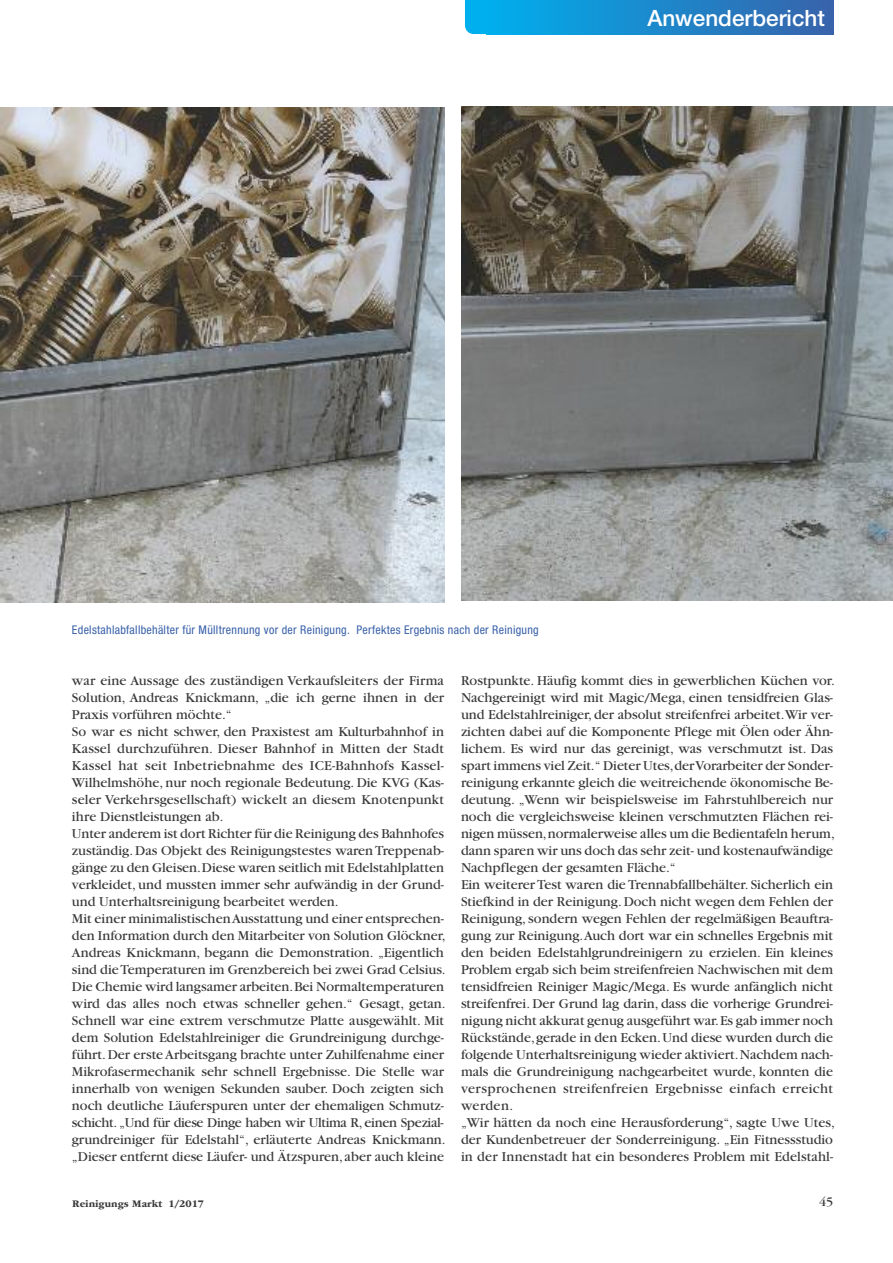
<style>
.page{position:relative;width:893px;height:1263px;background:#fff}
.page>*{position:absolute;margin:0;border:0;box-sizing:border-box;transform-origin:0 0}
.t1{font:500 22.5px "Helvetica Neue LT Std";color:#fff}
.t2{font:14.25px/17px "Garamond";color:#39383a}
.t3{font:13.5px "Garamond";color:#39383a}
.t4{font:condensed 12px "Helvetica Neue LT Std";letter-spacing:.025em;color:#3961a9}
.t5{font:700 10.5px "ITC Garamond Std";color:#39383a}
</style>
<div class="page">
<svg style="left:465px;top:0;width:21px;height:34px"></svg>
<div style="left:486px;top:0;width:347px;height:34px;background:linear-gradient(to right,#00afed,#3863aa)"></div>
<img style="left:0;top:108px;width:444px;height:494px">
<img style="left:461px;top:106px;width:432px;height:494px">
<h1 class="t1" style="left:647px;top:9px;width:179px">Anwenderbericht</h1>
<p class="t4" style="left:72px;top:625px;width:468px">Edelstahlabfallbehälter für Mülltrennung vor der Reinigung. Perfektes Ergebnis nach der Reinigung</p>
<p class="t2" style="left:72px;top:673px;width:375px">war eine Aussage des zuständigen Verkaufsleiters der Firma Solution, Andreas Knickmann, „die ich gerne ihnen in der Praxis vorführen möchte.“<br>So war es nicht schwer, den Praxistest am Kulturbahnhof in Kassel durchzuführen. Dieser Bahnhof in Mitten der Stadt Kassel hat seit Inbetriebnahme des ICE-Bahnhofs Kassel-Wilhelmshöhe, nur noch regionale Bedeutung. Die KVG (Kas&shy;seler Verkehrsgesellschaft) wickelt an diesem Knotenpunkt ihre Dienstleistungen ab.<br>Unter anderem ist dort Richter für die Reinigung des Bahnhofes zuständig. Das Objekt des Reinigungstestes waren Treppenab&shy;gänge zu den Gleisen.Diese waren seitlich mit Edelstahlplatten verkleidet, und mussten immer sehr aufwändig in der Grund&shy;und Unterhaltsreinigung bearbeitet werden.<br>Mit einer minimalistischenAusstattung und einer entsprechen&shy;den Information durch den Mitarbeiter von Solution Glöckner, Andreas Knickmann, begann die Demonstration. „Eigentlich sind dieTemperaturen im Grenzbereich bei zwei Grad Celsius.<br>Die Chemie wird langsamer arbeiten.Bei Normaltemperaturen wird das alles noch etwas schneller gehen.“ Gesagt, getan.<br>Schnell war eine extrem verschmutze Platte ausgewählt. Mit dem Solution Edelstahlreiniger die Grundreinigung durchge&shy;führt.Der ersteArbeitsgang brachte unter Zuhilfenahme einer Mikrofasermechanik sehr schnell Ergebnisse. Die Stelle war innerhalb von wenigen Sekunden sauber. Doch zeigten sich noch deutliche Läuferspuren unter der ehemaligen Schmutz&shy;schicht. „Und für diese Dinge haben wir Ultima R, einen Spezial&shy;grundreiniger für Edelstahl“, erläuterte Andreas Knickmann. „Dieser entfernt diese Läufer- und Ätzspuren, aber auch kleine</p>
<p class="t2" style="left:461px;top:673px;width:375px">Rostpunkte. Häufig kommt dies in gewerblichen Küchen vor.<br>Nachgereinigt wird mit Magic/Mega, einen tensidfreien Glas&shy;und Edelstahlreiniger, der absolut streifenfrei arbeitet.Wir ver&shy;zichten dabei auf die Komponente Pflege mit Ölen oder Ähn&shy;lichem. Es wird nur das gereinigt, was verschmutzt ist. Das spart immens viel Zeit.“ Dieter Utes,derVorarbeiter der Sonder&shy;reinigung erkannte gleich die weitreichende ökonomische Be&shy;deutung. „Wenn wir beispielsweise im Fahrstuhlbereich nur noch die vergleichsweise kleinen verschmutzten Flächen rei&shy;nigen müssen,normalerweise alles um die Bedientafeln herum, dann sparen wir uns doch das sehr zeit- und kostenaufwändige Nachpflegen der gesamten Fläche.“<br>Ein weiterer Test waren die Trennabfallbehälter. Sicherlich ein Stiefkind in der Reinigung.Doch nicht wegen dem Fehlen der Reinigung, sondern wegen Fehlen der regelmäßigen Beauftra&shy;gung zur Reinigung.Auch dort war ein schnelles Ergebnis mit den beiden Edelstahlgrundreinigern zu erzielen. Ein kleines Problem ergab sich beim streifenfreien Nachwischen mit dem tensidfreien Reiniger Magic/Mega. Es wurde anfänglich nicht streifenfrei. Der Grund lag darin, dass die vorherige Grundrei&shy;nigung nicht akkurat genug ausgeführt war.Es gab immer noch Rückstände,gerade in den Ecken.Und diese wurden durch die folgende Unterhaltsreinigung wieder aktiviert.Nachdem nach&shy;mals die Grundreinigung nachgearbeitet wurde, konnten die versprochenen streifenfreien Ergebnisse einfach erreicht werden.<br>„Wir hätten da noch eine Herausforderung“, sagte Uwe Utes, der Kundenbetreuer der Sonderreinigung. „Ein Fitnessstudio in der Innenstadt hat ein besonderes Problem mit Edelstahl-</p>
<p class="t5" style="left:72px;top:1199px;width:133px">Reinigungs Markt 1/2017</p>
<p class="t3" style="left:819px;top:1197px;width:16px">45</p>
</div>
